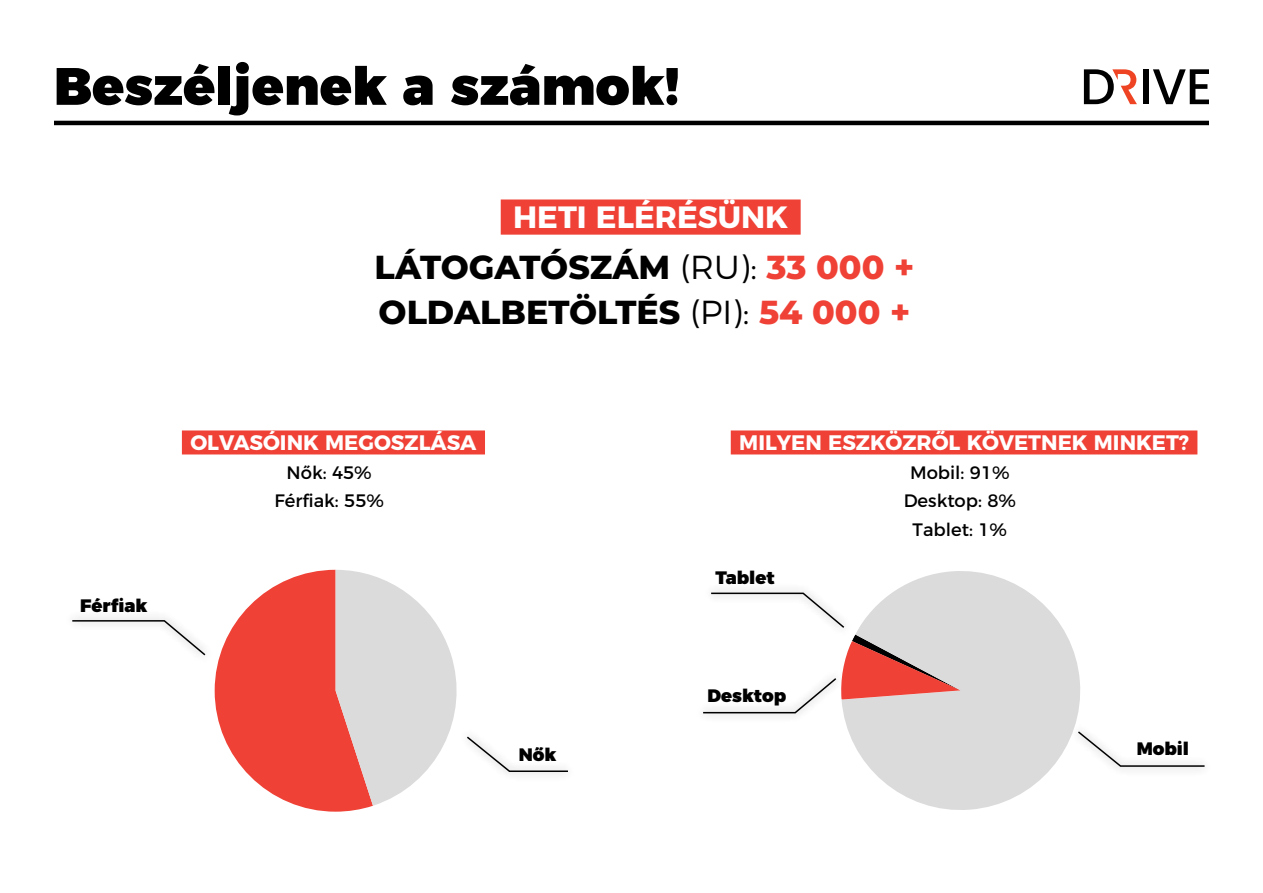
<style>
.page{position:relative;width:1263px;height:893px;background:#fff}
.page>*{position:absolute;margin:0;border:0;box-sizing:border-box;transform-origin:0 0}
.t1{font:900 52.5px "Montserrat";color:#000}
.t2{font:800 33.3px/45px "Montserrat";color:#000}
.t3{font:700 30.75px "Montserrat";color:#fff}
.t4{font:700 21px "Montserrat";color:#fff}
.t5{font:18px/28.5px "Montserrat";color:#000;text-align:center}
.t6{font:900 18px "Montserrat";color:#000}
.s1{font-weight:300}
.s2{color:#ef4136}
</style>
<div class="page">
<hr style="left:54px;top:121px;width:1155px;height:4px;background:#000">
<div style="left:182px;top:430px;width:303px;height:24px;background:#ef4136"></div>
<div style="left:731px;top:430px;width:466px;height:24px;background:#ef4136"></div>
<div style="left:501px;top:199px;width:300px;height:36px;background:#ef4136"></div>
<svg style="left:72px;top:619px;width:134px;height:37px"></svg>
<div style="left:702px;top:583px;width:150px;height:53px;background:#fbfbfb"></div>
<svg style="left:1123px;top:762px;width:82px;height:5px"></svg>
<div style="left:1143px;top:69px;width:5px;height:35px;background:#000"></div>
<svg style="left:1153px;top:69px;width:56px;height:35px"></svg>
<svg style="left:1084px;top:69px;width:53px;height:35px"></svg>
<svg style="left:215px;top:570px;width:353px;height:242px"></svg>
<svg style="left:856px;top:571px;width:267px;height:239px;fill:#dbdbdb"></svg>
<svg style="left:703px;top:592px;width:258px;height:155px"></svg>
<h1 class="t1" style="left:54px;top:42px;width:627px">Beszéljenek a számok!</h1>
<h3 class="t3" style="left:513px;top:192px;width:276px">HETI ELÉRÉSÜNK</h3>
<h2 class="t2" style="left:374px;top:242px;width:541px">LÁTOGATÓSZÁM <span class="s1">(RU):</span> <span class="s2">33 000 +<br></span>OLDALBETÖLTÉS <span class="s1">(PI):</span> <span class="s2">54 000 +</span></h2>
<p class="t6" style="left:80px;top:590px;width:69px">Férfiak</p>
<p class="t4" style="left:190px;top:425px;width:288px">OLVASÓINK MEGOSZLÁSA</p>
<p class="t5" style="left:274px;top:457px;width:111px">Nők: 45%<br>Férfiak: 55%</p>
<p class="t4" style="left:739px;top:425px;width:451px">MILYEN ESZKÖZRŐL KÖVETNEK MINKET?</p>
<p class="t5" style="left:904px;top:457px;width:114px">Mobil: 91%<br>Desktop: 8%<br>Tablet: 1%</p>
<p class="t6" style="left:715px;top:563px;width:61px">Tablet</p>
<p class="t6" style="left:707px;top:680px;width:80px">Desktop</p>
<p class="t6" style="left:519px;top:739px;width:39px">Nők</p>
<p class="t6" style="left:1137px;top:734px;width:54px">Mobil</p>
</div>
